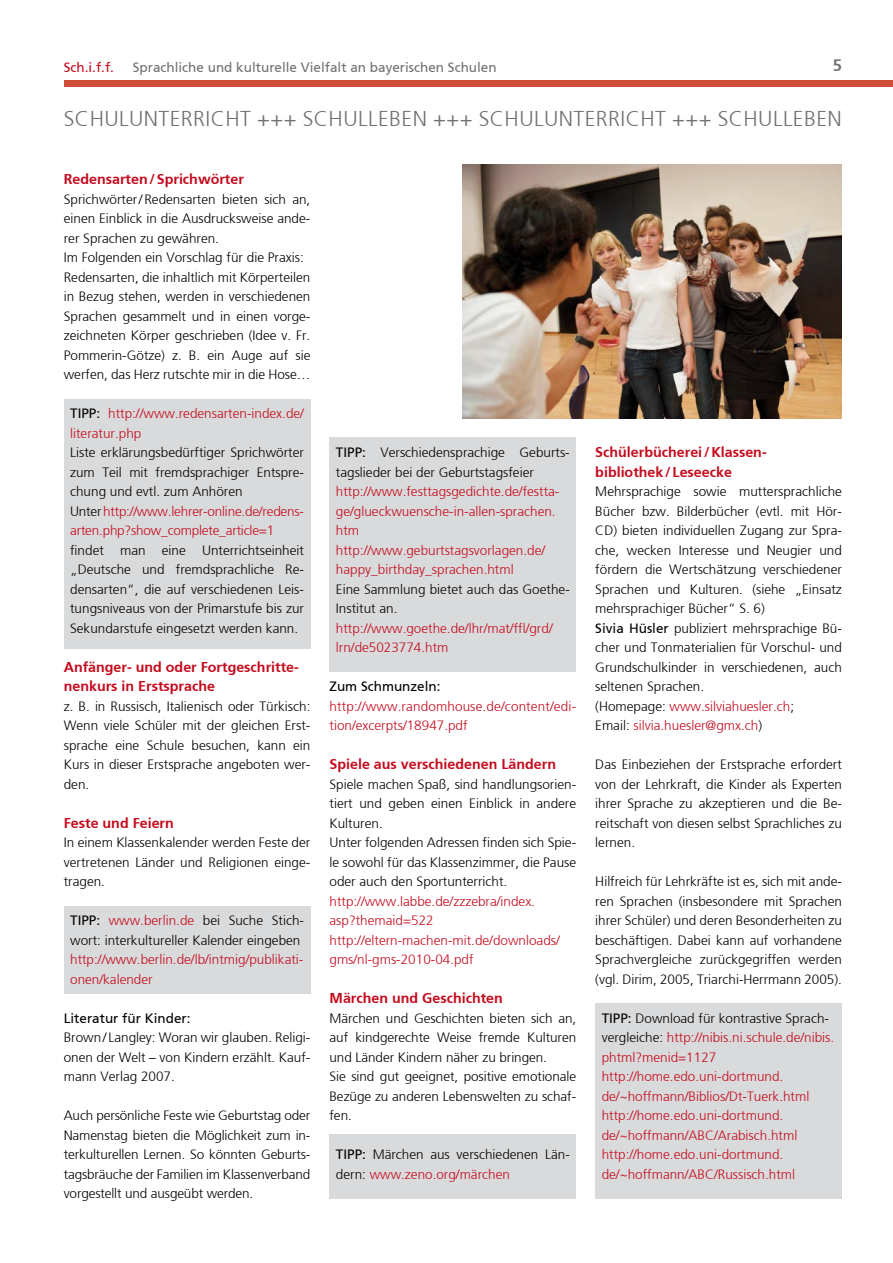
<style>
.page{position:relative;width:893px;height:1263px;background:#fff}
.page>*{position:absolute;margin:0;border:0;box-sizing:border-box;transform-origin:0 0}
.t1{font:300 21.45px "Frutiger";letter-spacing:.02em;color:#707172}
.t2{font:700 16.5px "Frutiger";color:#707172}
.t3{font:700 14.25px/19.5px "Frutiger";color:#c50a1d}
.t4{font:300 13.5px/19.5px "Frutiger";color:#000}
.t5{font:300 13.5px/19.5px "Frutiger";color:#c50a1d}
.t6{font:13.5px "Frutiger Roman";color:#707172}
.t7{font:13.5px "Frutiger Roman";color:#000}
.t8{font:13.5px "Frutiger Roman";color:#c50a1d}
.s1{font-family:"Frutiger Roman";font-weight:400;color:#000}
.s2{color:#c50a1d}
.s3{font-family:"Frutiger Roman";font-weight:400}
.s4{color:#000}
</style>
<div class="page">
<div style="left:64px;top:80px;width:829px;height:7px;background:#cf4e37"></div>
<div style="left:595px;top:1003px;width:247px;height:195px;background:#d9dadb"></div>
<div style="left:330px;top:438px;width:246px;height:234px;background:#d9dadb"></div>
<div style="left:330px;top:1134px;width:246px;height:64px;background:#d9dadb"></div>
<div style="left:64px;top:399px;width:246px;height:250px;background:#d9dadb"></div>
<div style="left:64px;top:906px;width:246px;height:87px;background:#d9dadb"></div>
<img style="left:462px;top:165px;width:380px;height:253px">
<p class="t8" style="left:64px;top:60px;width:52px">Sch.i.f.f.</p>
<p class="t6" style="left:133px;top:60px;width:365px">Sprachliche und kulturelle Vielfalt an bayerischen Schulen</p>
<p class="t2" style="left:833px;top:55px;width:11px">5</p>
<h1 class="t1" style="left:64px;top:106px;width:780px">SCHULUNTERRICHT +++ SCHULLEBEN +++ SCHULUNTERRICHT +++ SCHULLEBEN</h1>
<p class="t3" style="left:64px;top:170px;width:182px">Redensarten/Sprichwörter</p>
<p class="t4" style="left:64px;top:190px;width:248px">Sprichwörter/Redensarten bieten sich an, einen Einblick in die Ausdrucksweise ande&shy;rer Sprachen zu gewähren.<br>Im Folgenden ein Vorschlag für die Praxis:<br>Redensarten, die inhaltlich mit Körperteilen in Bezug stehen, werden in verschiedenen Sprachen gesammelt und in einen vorge&shy;zeichneten Körper geschrieben (Idee v. Fr.<br>Pommerin-Götze) z. B. ein Auge auf sie werfen, das Herz rutschte mir in die Hose…</p>
<p class="t5" style="left:70px;top:404px;width:235px"><span class="s1">TIPP:</span> http://www.redensarten-index.de/ literatur.php</p>
<p class="t4" style="left:70px;top:443px;width:235px">Liste erklärungsbedürftiger Sprichwörter zum Teil mit fremdsprachiger Entspre&shy;chung und evtl. zum Anhören<br>Unter <span class="s2">http://www.lehrer-online.de/redens&shy;arten.php?show_complete_article=1</span></p>
<p class="t4" style="left:70px;top:541px;width:235px;text-align:justify">findet man eine Unterrichtseinheit „Deutsche und fremdsprachliche Re&shy;densarten“, die auf verschiedenen Leis&shy;tungsniveaus von der Primarstufe bis zur Sekundarstufe eingesetzt werden kann.</p>
<p class="t3" style="left:64px;top:657px;width:237px">Anfänger- und oder Fortgeschritte&shy;nenkurs in Erstsprache</p>
<p class="t4" style="left:64px;top:697px;width:248px;text-align:justify">z. B. in Russisch, Italienisch oder Türkisch:<br>Wenn viele Schüler mit der gleichen Erst&shy;sprache eine Schule besuchen, kann ein Kurs in dieser Erstsprache angeboten wer&shy;den.</p>
<p class="t3" style="left:64px;top:813px;width:112px">Feste und Feiern</p>
<p class="t4" style="left:64px;top:833px;width:248px;text-align:justify">In einem Klassenkalender werden Feste der vertretenen Länder und Religionen einge&shy;tragen.</p>
<p class="t4" style="left:70px;top:911px;width:235px"><span class="s3">TIPP:</span> <span class="s2">www.berlin.de</span> bei Suche Stich&shy;wort: interkultureller Kalender eingeben</p>
<p class="t5" style="left:70px;top:950px;width:235px">http://www.berlin.de/lb/intmig/publikati&shy;onen/kalender</p>
<p class="t7" style="left:64px;top:1010px;width:128px">Literatur für Kinder:</p>
<p class="t4" style="left:64px;top:1028px;width:248px;text-align:justify">Brown/ Langley: Woran wir glauben. Religi&shy;onen der Welt – von Kindern erzählt. Kauf&shy;mann Verlag 2007.</p>
<p class="t4" style="left:64px;top:1106px;width:248px;text-align:justify">Auch persönliche Feste wie Geburtstag oder Namenstag bieten die Möglichkeit zum in&shy;terkulturellen Lernen. So könnten Geburts&shy;tagsbräuche der Familien im Klassenverband vorgestellt und ausgeübt werden.</p>
<p class="t4" style="left:336px;top:443px;width:235px"><span class="s3">TIPP:</span> Verschiedensprachige Geburts&shy;tagslieder bei der Geburtstagsfeier</p>
<p class="t5" style="left:336px;top:482px;width:225px">http://www.festtagsgedichte.de/festta&shy;ge/glueckwuensche-in-allen-sprachen. htm http://www.geburtstagsvorlagen.de/ happy_birthday_sprachen.html</p>
<p class="t4" style="left:336px;top:580px;width:235px">Eine Sammlung bietet auch das Goethe-<br>Institut an.</p>
<p class="t5" style="left:336px;top:619px;width:218px">http://www.goethe.de/lhr/mat/ffl/grd/ lrn/de5023774.htm</p>
<p class="t7" style="left:330px;top:679px;width:113px">Zum Schmunzeln:</p>
<p class="t5" style="left:330px;top:697px;width:248px">http://www.randomhouse.de/content/edi&shy;tion/excerpts/18947.pdf</p>
<p class="t3" style="left:330px;top:755px;width:228px">Spiele aus verschiedenen Ländern</p>
<p class="t4" style="left:330px;top:775px;width:248px">Spiele machen Spaß, sind handlungsorien&shy;tiert und geben einen Einblick in andere Kulturen.<br>Unter folgenden Adressen finden sich Spie&shy;le sowohl für das Klassenzimmer, die Pause oder auch den Sportunterricht.</p>
<p class="t5" style="left:330px;top:892px;width:232px">http://www.labbe.de/zzzebra/index. asp?themaid=522 http://eltern-machen-mit.de/downloads/ gms/nl-gms-2010-04.pdf</p>
<p class="t3" style="left:330px;top:989px;width:175px">Märchen und Geschichten</p>
<p class="t4" style="left:330px;top:1009px;width:248px">Märchen und Geschichten bieten sich an, auf kindgerechte Weise fremde Kulturen und Länder Kindern näher zu bringen.<br>Sie sind gut geeignet, positive emotionale Bezüge zu anderen Lebenswelten zu schaf&shy;fen.</p>
<p class="t4" style="left:336px;top:1145px;width:235px"><span class="s3">Tipp:</span> Märchen aus verschiedenen Län&shy;dern: <span class="s2">www.zeno.org/märchen</span></p>
<p class="t3" style="left:595px;top:443px;width:172px">Schülerbücherei/ Klassen&shy;bibliothek/ Leseecke</p>
<p class="t4" style="left:595px;top:482px;width:248px">Mehrsprachige sowie muttersprachliche Bücher bzw. Bilderbücher (evtl. mit Hör-CD) bieten individuellen Zugang zur Spra&shy;che, wecken Interesse und Neugier und fördern die Wertschätzung verschiedener Sprachen und Kulturen. (siehe „Einsatz mehrsprachiger Bücher“ S. 6)<br><span class="s3">Sivia Hüsler</span> publiziert mehrsprachige Bü&shy;cher und Tonmaterialien für Vorschul- und Grundschulkinder in verschiedenen, auch seltenen Sprachen.<br>(Homepage: <span class="s2">www.silviahuesler.ch</span>;<br>Email: <span class="s2">silvia.huesler@gmx.ch</span>)</p>
<p class="t4" style="left:595px;top:755px;width:248px;text-align:justify">Das Einbeziehen der Erstsprache erfordert von der Lehrkraft, die Kinder als Experten ihrer Sprache zu akzeptieren und die Be&shy;reitschaft von diesen selbst Sprachliches zu lernen.</p>
<p class="t4" style="left:595px;top:872px;width:248px;text-align:justify">Hilfreich für Lehrkräfte ist es, sich mit ande&shy;ren Sprachen (insbesondere mit Sprachen ihrer Schüler) und deren Besonderheiten zu beschäftigen. Dabei kann auf vorhandene Sprachvergleiche zurückgegriffen werden (vgl. Dirim, 2005, Triarchi-Herrmann 2005).</p>
<p class="t5" style="left:602px;top:1009px;width:234px"><span class="s1">TIPP:</span> <span class="s4">Download für kontrastive Sprach&shy;vergleiche:</span> http://nibis.ni.schule.de/nibis. phtml?menid=1127 http://home.edo.uni-dortmund. de/~hoffmann/Biblios/Dt-Tuerk.html http://home.edo.uni-dortmund. de/~hoffmann/ABC/Arabisch.html http://home.edo.uni-dortmund. de/~hoffmann/ABC/Russisch.html</p>
</div>
